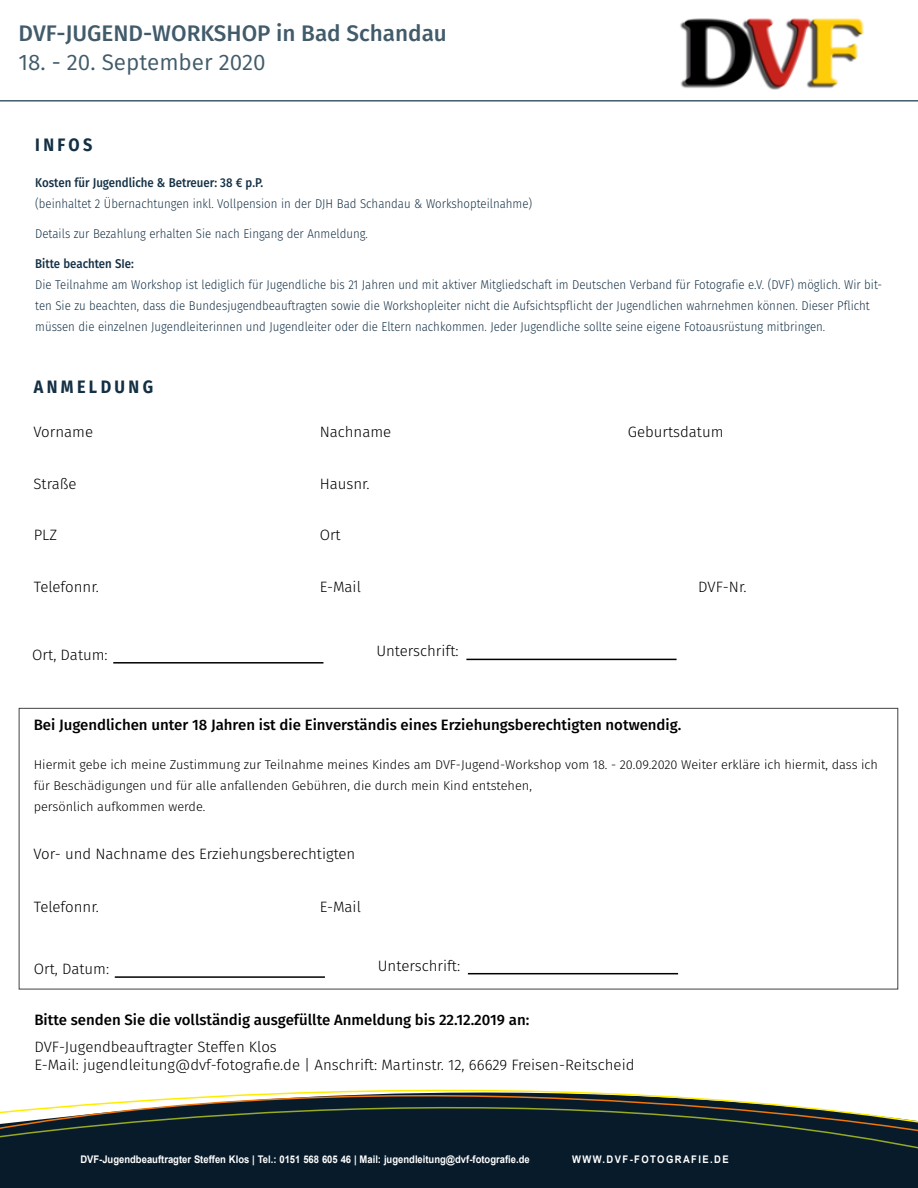
<style>
.page{position:relative;width:918px;height:1188px;background:#fff}
.page>*{position:absolute;margin:0;border:0;box-sizing:border-box;transform-origin:0 0}
.t1{font:500 22.5px "Fira Sans";color:#415b6b}
.t2{font:22.5px "Fira Sans";color:#415b6b}
.t3{font:700 18px "Fira Sans";letter-spacing:.21em;color:#143045;scale:.9 1}
.t4{font:300 15px/18px "Fira Sans";color:#000}
.t5{font:500 15px "Fira Sans";color:#000}
.t6{font:300 12.75px/21px "Fira Sans";color:#143045;scale:.9 1}
.t7{font:300 12.75px/21px "Fira Sans";color:#000}
.t8{font:500 12.75px "Fira Sans";color:#143045;scale:.9 1}
.t9{font:700 10.5px "Arial";color:#fff;scale:.9 1}
.t10{font:700 10.5px "Arial";letter-spacing:.15em;color:#fff;scale:.9 1}
</style>
<div class="page">
<div style="left:0;top:1163px;width:918px;height:25px;background:#081b2a"></div>
<svg style="left:0;top:100px;width:918px;height:2px;background:#6f838f"></svg>
<hr style="left:113px;top:662px;width:210px;height:2px;background:#000">
<hr style="left:115px;top:976px;width:210px;height:2px;background:#000">
<hr style="left:466px;top:659px;width:211px;height:1px;background:#000">
<hr style="left:468px;top:973px;width:210px;height:1px;background:#000">
<div style="left:0;top:1151px;width:918px;height:12px;background:#081b2a"></div>
<svg style="left:0;top:1089px;width:918px;height:62px"></svg>
<img style="left:680px;top:18px;width:184px;height:72px">
<h1 class="t1" style="left:19px;top:15px;width:430px">DVF-JUGEND-WORKSHOP in Bad Schandau</h1>
<h1 class="t2" style="left:19px;top:45px;width:249px">18. - 20. September 2020</h1>
<h2 class="t3" style="left:35px;top:130px;width:65px">INFOS</h2>
<p class="t8" style="left:35px;top:173px;width:255px">Kosten für Jugendliche &amp; Betreuer: 38 € p.P.</p>
<p class="t6" style="left:35px;top:193px;width:554px">(beinhaltet 2 Übernachtungen inkl. Vollpension in der DJH Bad Schandau &amp; Workshopteilnahme)</p>
<p class="t6" style="left:35px;top:223px;width:371px">Details zur Bezahlung erhalten Sie nach Eingang der Anmeldung.</p>
<p class="t8" style="left:35px;top:254px;width:111px">Bitte beachten SIe:</p>
<p class="t6" style="left:35px;top:274px;width:942px">Die Teilnahme am Workshop ist lediglich für Jugendliche bis 21 Jahren und mit aktiver Mitgliedschaft im Deutschen Verband für Fotografie e.V. (DVF) möglich. Wir bit&shy;ten Sie zu beachten, dass die Bundesjugendbeauftragten sowie die Workshopleiter nicht die Aufsichtspflicht der Jugendlichen wahrnehmen können. Dieser Pflicht müssen die einzelnen Jugendleiterinnen und Jugendleiter oder die Eltern nachkommen. Jeder Jugendliche sollte seine eigene Fotoausrüstung mitbringen.</p>
<h2 class="t3" style="left:34px;top:372px;width:134px">ANMELDUNG</h2>
<p class="t4" style="left:33px;top:423px;width:61px">Vorname</p>
<p class="t4" style="left:320px;top:423px;width:73px">Nachname</p>
<p class="t4" style="left:628px;top:423px;width:97px">Geburtsdatum</p>
<p class="t4" style="left:33px;top:474px;width:45px">Straße</p>
<p class="t4" style="left:320px;top:474px;width:51px">Hausnr.</p>
<p class="t4" style="left:34px;top:526px;width:25px">PLZ</p>
<p class="t4" style="left:320px;top:526px;width:23px">Ort</p>
<p class="t4" style="left:34px;top:577px;width:67px">Telefonnr.</p>
<p class="t4" style="left:320px;top:577px;width:43px">E-Mail</p>
<p class="t4" style="left:698px;top:577px;width:50px">DVF-Nr.</p>
<p class="t4" style="left:32px;top:645px;width:77px">Ort, Datum:</p>
<p class="t4" style="left:376px;top:642px;width:84px">Unterschrift:</p>
<p class="t5" style="left:34px;top:713px;width:649px">Bei Jugendlichen unter 18 Jahren ist die Einverständis eines Erziehungsberechtigten notwendig.</p>
<p class="t7" style="left:34px;top:754px;width:846px">Hiermit gebe ich meine Zustimmung zur Teilnahme meines Kindes am DVF-Jugend-Workshop vom 18. - 20.09.2020 Weiter erkläre ich hiermit, dass ich für Beschädigungen und für alle anfallenden Gebühren, die durch mein Kind entstehen,<br>persönlich aufkommen werde.</p>
<p class="t4" style="left:33px;top:845px;width:323px">Vor- und Nachname des Erziehungsberechtigten</p>
<p class="t4" style="left:34px;top:898px;width:67px">Telefonnr.</p>
<p class="t4" style="left:34px;top:960px;width:77px">Ort, Datum:</p>
<p class="t4" style="left:320px;top:898px;width:43px">E-Mail</p>
<p class="t4" style="left:378px;top:956px;width:84px">Unterschrift:</p>
<p class="t5" style="left:34px;top:1008px;width:496px">Bitte senden Sie die vollständig ausgefüllte Anmeldung bis 22.12.2019 an:</p>
<p class="t4" style="left:34px;top:1038px;width:602px">DVF-Jugendbeauftragter Steffen Klos<br>E-Mail: jugendleitung@dvf-fotografie.de | Anschrift: Martinstr. 12, 66629 Freisen-Reitscheid</p>
<p class="t9" style="left:80px;top:1152px;width:501px">DVF-Jugendbeauftragter Steffen Klos | Tel.: 0151 568 605 46 | Mail: jugendleitung@dvf-fotografie.de</p>
<p class="t10" style="left:572px;top:1152px;width:176px">WWW.DVF-FOTOGRAFIE.DE</p>
</div>
